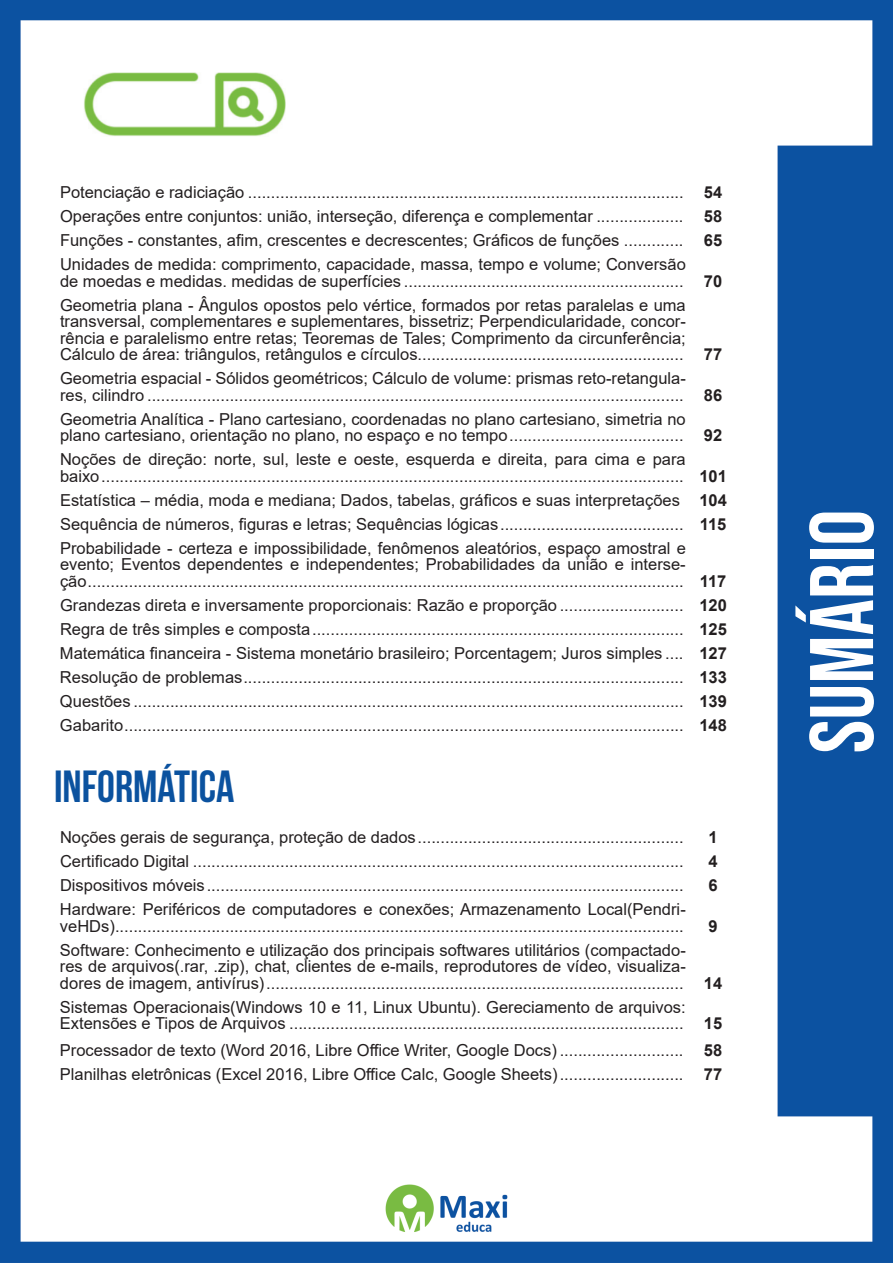
<style>
.page{position:relative;width:893px;height:1263px;background:#fff}
.page>*{position:absolute;margin:0;border:0;box-sizing:border-box;transform-origin:0 0}
.t1{font:90px "Bebas Neue";color:#fff}
.t2{font:700 45px "Bebas Neue";color:#0b529f}
.t3{font:16.5px/16.5px "Arial";color:#231f20}
.t4{font:700 16.5px "Arial";color:#231f20}
.s1{font-weight:700}
</style>
<div class="page">
<img style="left:0;top:0;width:893px;height:1263px">
<div style="left:55px;top:55px;width:317px;height:121px;background:#fff"></div>
<img style="left:84px;top:72px;width:201px;height:64px">
<p class="t3" style="left:60px;top:180px;width:664px;line-height:24.2px;text-align:justify">Potenciação e radiciação ............................................................................................... <span class="s1">54<br></span>Operações entre conjuntos: união, interseção, diferença e complementar ................... <span class="s1">58<br></span>Funções - constantes, afim, crescentes e decrescentes; Gráficos de funções ............. <span class="s1">65<br></span>Unidades de medida: comprimento, capacidade, massa, tempo e volume; Conversão</p>
<p class="t3" style="left:60px;top:269px;width:664px;line-height:24px">de moedas e medidas. medidas de superfícies ............................................................. <span class="s1">70<br></span>Geometria plana - Ângulos opostos pelo vértice, formados por retas paralelas e uma</p>
<p class="t3" style="left:60px;top:313px;width:664px">transversal, complementares e suplementares, bissetriz; Perpendicularidade, concor&shy;rência e paralelismo entre retas; Teoremas de Tales; Comprimento da circunferência;<br>Cálculo de área: triângulos, retângulos e círculos.......................................................... <span class="s1">77</span></p>
<p class="t3" style="left:60px;top:370px;width:664px">Geometria espacial - Sólidos geométricos; Cálculo de volume: prismas reto-retangula-<br>res, cilindro ..................................................................................................................... <span class="s1">86</span></p>
<p class="t3" style="left:60px;top:411px;width:664px">Geometria Analítica - Plano cartesiano, coordenadas no plano cartesiano, simetria no plano cartesiano, orientação no plano, no espaço e no tempo...................................... <span class="s1">92</span></p>
<p class="t3" style="left:60px;top:451px;width:668px">Noções de direção: norte, sul, leste e oeste, esquerda e direita, para cima e para baixo............................................................................................................................... <span class="s1">101</span></p>
<p class="t3" style="left:60px;top:488px;width:668px;line-height:24px;text-align:justify">Estatística – média, moda e mediana; Dados, tabelas, gráficos e suas interpretações <span class="s1">104<br></span>Sequência de números, figuras e letras; Sequências lógicas........................................ <span class="s1">115<br></span>Probabilidade - certeza e impossibilidade, fenômenos aleatórios, espaço amostral e</p>
<p class="t3" style="left:60px;top:556px;width:668px">evento; Eventos dependentes e independentes; Probabilidades da união e interse&shy;ção.................................................................................................................................. <span class="s1">117</span></p>
<p class="t3" style="left:60px;top:593px;width:668px;line-height:24px;text-align:justify">Grandezas direta e inversamente proporcionais: Razão e proporção ........................... <span class="s1">120<br></span>Regra de três simples e composta................................................................................. <span class="s1">125<br></span>Matemática financeira - Sistema monetário brasileiro; Porcentagem; Juros simples .... <span class="s1">127<br></span>Resolução de problemas................................................................................................ <span class="s1">133<br></span>Questões ........................................................................................................................ <span class="s1">139<br></span>Gabarito.......................................................................................................................... <span class="s1">148</span></p>
<h2 class="t2" style="left:54px;top:762px;width:182px">INFORMÁTICA</h2>
<p class="t3" style="left:60px;top:829px;width:625px">Noções gerais de segurança, proteção de dados..........................................................</p>
<p class="t4" style="left:708px;top:826px;width:11px">1</p>
<p class="t3" style="left:60px;top:853px;width:625px">Certificado Digital ...........................................................................................................</p>
<p class="t4" style="left:708px;top:850px;width:11px">4</p>
<p class="t3" style="left:60px;top:877px;width:625px">Dispositivos móveis........................................................................................................</p>
<p class="t4" style="left:708px;top:874px;width:11px">6</p>
<p class="t3" style="left:60px;top:901px;width:627px">Hardware: Periféricos de computadores e conexões; Armazenamento Local(Pendri&shy;veHDs)............................................................................................................................</p>
<p class="t4" style="left:708px;top:914px;width:11px">9</p>
<p class="t3" style="left:60px;top:941px;width:664px">Software: Conhecimento e utilização dos principais softwares utilitários (compactado-<br>res de arquivos(.rar, .zip), chat, clientes de e-mails, reprodutores de vídeo, visualiza&shy;dores de imagem, antivírus)........................................................................................... <span class="s1">14</span></p>
<p class="t3" style="left:60px;top:998px;width:664px">Sistemas Operacionais(Windows 10 e 11, Linux Ubuntu). Gereciamento de arquivos:<br>Extensões e Tipos de Arquivos ...................................................................................... <span class="s1">15</span></p>
<p class="t3" style="left:60px;top:1038px;width:664px;line-height:24px">Processador de texto (Word 2016, Libre Office Writer, Google Docs) ........................... <span class="s1">58<br></span>Planilhas eletrônicas (Excel 2016, Libre Office Calc, Google Sheets)........................... <span class="s1">77</span></p>
<h1 class="t1" style="left:791px;top:753px;width:245px;rotate:-90deg">sumário</h1>
</div>
